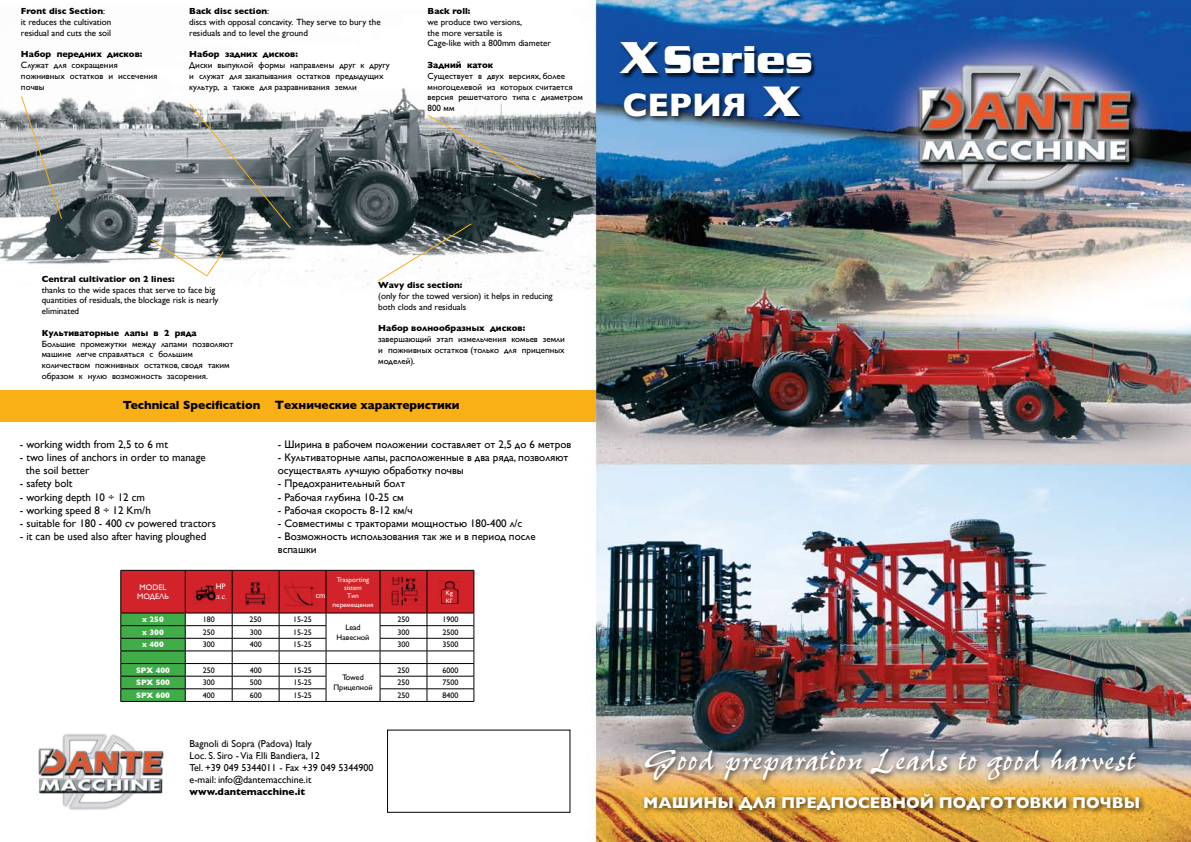
<style>
.page{position:relative;width:1191px;height:842px;background:#fff}
.page>*{position:absolute;margin:0;border:0;box-sizing:border-box;transform-origin:0 0}
.t1{font:700 46px "Serpentine D";color:#fff}
.t2{font:700 40px "Serpentine D";color:#fff}
.t3{font:35.7px "Pepita";color:#fff}
.t4{font:700 33.2px "Gill Sans";color:#fff}
.t5{font:700 15.9px "Gill Sans";color:#fff}
.t6{font:700 12px "Gill Sans";color:#000}
.t7{font:11px/13.2px "Gill Sans";color:#000}
.t8{font:10px/12px "Gill Sans";color:#000}
.t9{font:700 10px "Gill Sans";color:#000}
.t10{font:9px/10.8px "Gill Sans";color:#000}
.t11{font:700 9px "Gill Sans";color:#000}
.t12{font:8px/9.6px "Gill Sans";color:#000;text-align:center}
.t13{font:700 8px "Gill Sans";color:#fff}
.t14{font:8px/9.6px "Gill Sans";color:#fff;text-align:center}
.t15{font:8px "Times New Roman";color:#fff}
.t16{font:7px/8.4px "Gill Sans";color:#fff;text-align:center}
.t17{font:6.3px/7.6px "Gill Sans";color:#fff}
.s1{font-weight:700}
.s2{font-family:"Serpentine ICG";font-size:46px}
</style>
<div class="page">
<img style="left:0;top:0;width:1191px;height:842px">
<div style="left:619px;top:39px;width:190px;height:45px;background:#114ea2"></div>
<div style="left:642px;top:745px;width:500px;height:41px;background:#000;opacity:.75"></div>
<div style="left:641px;top:790px;width:505px;height:26px;background:#000;opacity:.75"></div>
<div style="left:619px;top:42px;width:197px;height:37px;background:#000;opacity:.75"></div>
<div style="left:762px;top:86px;width:43px;height:35px;background:#000;opacity:.75"></div>
<div style="left:620px;top:90px;width:131px;height:34px;background:#000;opacity:.75"></div>
<div style="left:0;top:390px;width:595px;height:32px;background:#f9af16"></div>
<svg style="left:20px;top:95px;width:43px;height:125px;background:#a8aaaa"></svg>
<svg style="left:189px;top:103px;width:103px;height:126px;background:#8e9495"></svg>
<svg style="left:377px;top:223px;width:95px;height:59px"></svg>
<svg style="left:426px;top:114px;width:116px;height:66px;background:#83898a"></svg>
<svg style="left:150px;top:238px;width:75px;height:39px"></svg>
<img style="left:32px;top:730px;width:135px;height:82px">
<svg style="left:120px;top:570px;width:354px;height:131px"></svg>
<hr style="left:120px;top:701px;width:65px;height:1px;background:#000">
<hr style="left:185px;top:701px;width:47px;height:1px;background:#000">
<hr style="left:232px;top:701px;width:47px;height:1px;background:#000">
<hr style="left:279px;top:701px;width:47px;height:1px;background:#000">
<hr style="left:326px;top:701px;width:54px;height:1px;background:#000">
<hr style="left:380px;top:701px;width:47px;height:1px;background:#000">
<hr style="left:427px;top:701px;width:47px;height:1px;background:#000">
<img style="left:245px;top:583px;width:25px;height:22px">
<img style="left:391px;top:578px;width:35px;height:28px">
<img style="left:285px;top:578px;width:34px;height:28px">
<img style="left:438px;top:582px;width:24px;height:21px">
<div style="left:442px;top:591px;width:15px;height:12px;background:#d2232a"></div>
<img style="left:193px;top:582px;width:23px;height:21px">
<p class="t10" style="left:21px;top:5px;width:92px"><span class="s1">Front disc Section</span>: it reduces the cultivation residual and cuts the soil</p>
<p class="t11" style="left:21px;top:49px;width:123px">Hабор передних дисков:</p>
<p class="t10" style="left:21px;top:59px;width:138px">Cлужат для сокращения пожнивных остатков и иссечения почвы</p>
<p class="t10" style="left:189px;top:5px;width:193px"><span class="s1">Back disc section</span>:<br>discs with opposal concavity. They serve to bury the residuals and to level the ground</p>
<p class="t11" style="left:189px;top:49px;width:110px">Hабор задних дисков:</p>
<p class="t10" style="left:189px;top:59px;width:202px">Диски выпуклой формы направлены друг к другу и служат для закапывания остатков предыдущих культур, а также для разравнивания земли</p>
<p class="t11" style="left:427px;top:6px;width:44px">Back roll:</p>
<p class="t10" style="left:427px;top:16px;width:125px">we produce two versions,<br>the more versatile is<br>Cage-like with a 800mm diameter</p>
<p class="t11" style="left:427px;top:60px;width:67px">Задний каток</p>
<p class="t10" style="left:427px;top:70px;width:157px">Существует в двух версиях, более многоцелевой из которых считается версия решетчатого типа с диаметром<br>800 мм</p>
<h1 class="t1" style="left:621px;top:32px;width:38px">X</h1>
<h2 class="t2" style="left:663px;top:37px;width:150px">Series</h2>
<h3 class="t4" style="left:623px;top:85px;width:180px">СЕРИЯ <span class="s2">X</span></h3>
<p class="t11" style="left:42px;top:274px;width:134px">Central cultivatior on 2 lines:</p>
<p class="t10" style="left:42px;top:284px;width:178px">thanks to the wide spaces that serve to face big quantities of residuals, the blockage risk is nearly eliminated</p>
<p class="t11" style="left:42px;top:328px;width:156px">Культиваторные лапы в 2 ряда</p>
<p class="t10" style="left:42px;top:338px;width:193px">Большие промежутки между лапами позволяют машине легче справляться с большим количеством пожнивных остатков, сводя таким образом к нулю возможность засорения.</p>
<h3 class="t6" style="left:123px;top:398px;width:338px">Technical Specification Технические характеристики</h3>
<p class="t7" style="left:278px;top:437px;width:295px">- Ширина в рабочем положении составляет от 2,5 до 6 метров</p>
<p class="t7" style="left:278px;top:450px;width:292px">- Культиваторные лапы, расположенные в два ряда, позволяют осуществлять лучшую обработку почвы</p>
<p class="t7" style="left:278px;top:477px;width:129px">- Предохранительный болт</p>
<p class="t7" style="left:278px;top:490px;width:127px">- Рабочая глубина 10-25 см</p>
<p class="t7" style="left:278px;top:503px;width:136px">- Рабочая скорость 8-12 км/ч</p>
<p class="t7" style="left:278px;top:516px;width:246px">- Совместимы с тракторами мощностью 180-400 л/с</p>
<p class="t7" style="left:278px;top:530px;width:259px">- Возможность использования так же и в период после вспашки</p>
<p class="t11" style="left:378px;top:280px;width:86px">Wavy disc section:</p>
<p class="t10" style="left:378px;top:290px;width:176px">(only for the towed version) it helps in reducing both clods and residuals</p>
<p class="t11" style="left:378px;top:323px;width:148px">Набор волнообразных дисков:</p>
<p class="t10" style="left:378px;top:334px;width:188px;text-align:justify">завершающий этап измельчения комьев земли и пожнивных остатков (только для прицепных моделей).</p>
<p class="t7" style="left:20px;top:437px;width:150px">- working width from 2,5 to 6 mt</p>
<p class="t7" style="left:26px;top:450px;width:181px;text-indent:-6px">- two lines of anchors in order to manage the soil better</p>
<p class="t7" style="left:20px;top:477px;width:54px">- safety bolt</p>
<p class="t7" style="left:20px;top:490px;width:127px">- working depth 10 ÷ 12 cm</p>
<p class="t7" style="left:20px;top:503px;width:132px">- working speed 8 ÷ 12 Km/h</p>
<p class="t7" style="left:20px;top:516px;width:198px">- suitable for 180 - 400 cv powered tractors</p>
<p class="t7" style="left:20px;top:530px;width:188px">- it can be used also after having ploughed</p>
<p class="t14" style="left:137px;top:582px;width:33px">MODEL<br>МОДЕЛЬ</p>
<p class="t16" style="left:333px;top:575px;width:42px">Trasporting sistem<br>Тип перемещения</p>
<p class="t13" style="left:142px;top:615px;width:23px">x 250</p>
<p class="t12" style="left:203px;top:614px;width:13px">180</p>
<p class="t12" style="left:250px;top:614px;width:13px">250</p>
<p class="t12" style="left:293px;top:614px;width:20px">15-25</p>
<p class="t12" style="left:336px;top:622px;width:34px">Lead<br>Навесной</p>
<p class="t14" style="left:216px;top:581px;width:11px">HP</p>
<p class="t15" style="left:216px;top:590px;width:13px">л.с.</p>
<p class="t14" style="left:316px;top:591px;width:11px">cm</p>
<p class="t17" style="left:446px;top:589px;width:8px">Kg<br>КГ</p>
<p class="t12" style="left:397px;top:614px;width:13px">250</p>
<p class="t12" style="left:442px;top:614px;width:17px">1900</p>
<p class="t13" style="left:142px;top:627px;width:23px">x 300</p>
<p class="t12" style="left:203px;top:627px;width:13px">250</p>
<p class="t12" style="left:250px;top:627px;width:13px">300</p>
<p class="t12" style="left:293px;top:627px;width:20px">15-25</p>
<p class="t12" style="left:397px;top:627px;width:13px">300</p>
<p class="t12" style="left:442px;top:627px;width:17px">2500</p>
<p class="t13" style="left:142px;top:640px;width:23px">x 400</p>
<p class="t12" style="left:203px;top:640px;width:13px">300</p>
<p class="t12" style="left:250px;top:640px;width:13px">400</p>
<p class="t12" style="left:293px;top:640px;width:20px">15-25</p>
<p class="t12" style="left:397px;top:640px;width:13px">300</p>
<p class="t12" style="left:442px;top:640px;width:17px">3500</p>
<p class="t13" style="left:136px;top:665px;width:35px">SPX 400</p>
<p class="t12" style="left:203px;top:665px;width:13px">250</p>
<p class="t12" style="left:250px;top:665px;width:13px">400</p>
<p class="t12" style="left:293px;top:665px;width:20px">15-25</p>
<p class="t12" style="left:333px;top:673px;width:41px">Towed<br>Прицепной</p>
<p class="t12" style="left:397px;top:665px;width:13px">250</p>
<p class="t12" style="left:442px;top:665px;width:17px">6000</p>
<p class="t13" style="left:136px;top:678px;width:35px">SPX 500</p>
<p class="t12" style="left:203px;top:678px;width:13px">300</p>
<p class="t12" style="left:250px;top:678px;width:13px">500</p>
<p class="t12" style="left:293px;top:678px;width:20px">15-25</p>
<p class="t12" style="left:397px;top:678px;width:13px">250</p>
<p class="t12" style="left:442px;top:678px;width:17px">7500</p>
<p class="t13" style="left:136px;top:690px;width:35px">SPX 600</p>
<p class="t12" style="left:203px;top:690px;width:13px">400</p>
<p class="t12" style="left:250px;top:690px;width:13px">600</p>
<p class="t12" style="left:293px;top:690px;width:20px">15-25</p>
<p class="t12" style="left:397px;top:690px;width:13px">250</p>
<p class="t12" style="left:442px;top:690px;width:17px">8400</p>
<p class="t8" style="left:190px;top:737px;width:185px">Bagnoli di Sopra (Padova) Italy<br>Loc. S. Siro - Via F.lli Bandiera, 12<br>Tel. +39 049 5344011 - Fax +39 049 5344900 e-mail: info@dantemacchine.it</p>
<p class="t9" style="left:190px;top:785px;width:117px">www.dantemacchine.it</p>
<h3 class="t3" style="left:644px;top:741px;width:493px">Good preparation Leads to good harvest</h3>
<h3 class="t5" style="left:643px;top:793px;width:498px">МАШИНЫ ДЛЯ ПРЕДПОСЕВНОЙ ПОДГОТОВКИ ПОЧВЫ</h3>
</div>
